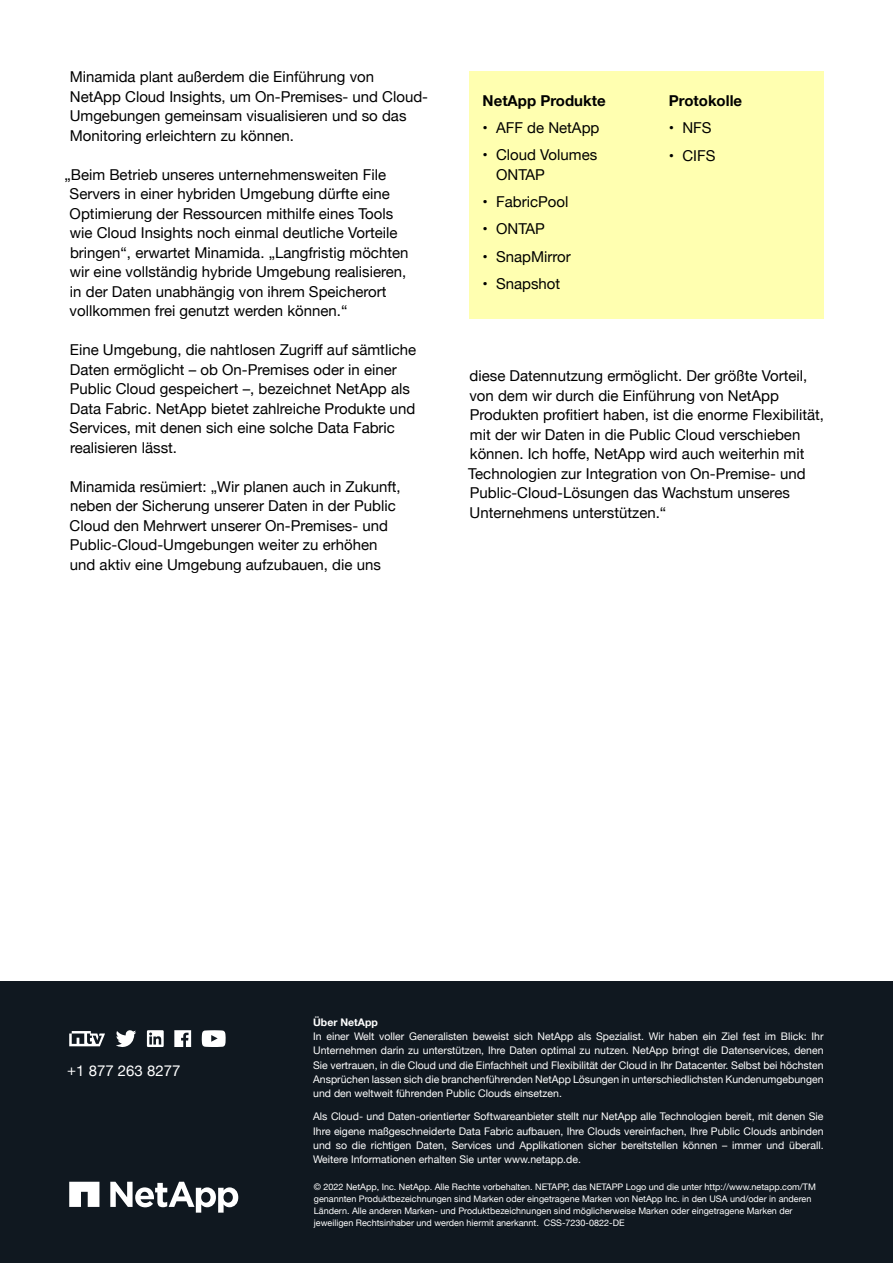
<style>
.page{position:relative;width:893px;height:1263px;background:#fff}
.page>*{position:absolute;margin:0;border:0;box-sizing:border-box;transform-origin:0 0}
.t1{font:15px/19.5px "Helvetica Neue";color:#000}
.t2{font:700 15px "Helvetica Neue";color:#000}
.t3{font:15px "Helvetica Neue";color:#fff}
.t4{font:10.5px/14.2px "Helvetica Neue";color:#fff;text-align:justify}
.t5{font:700 10.5px "Helvetica Neue";color:#fff}
.t6{font:9px/12px "Helvetica Neue";color:#fff}
</style>
<div class="page">
<div style="left:0;top:982px;width:893px;height:281px;background:#101820"></div>
<svg style="left:116px;top:1030px;width:20px;height:17px"></svg>
<svg style="left:147px;top:1030px;width:17px;height:17px"></svg>
<svg style="left:174px;top:1030px;width:17px;height:17px"></svg>
<svg style="left:202px;top:1030px;width:24px;height:17px"></svg>
<svg style="left:69px;top:1031px;width:36px;height:15px"></svg>
<svg style="left:110px;top:1182px;width:128px;height:30px"></svg>
<svg style="left:69px;top:1182px;width:30px;height:25px"></svg>
<div style="left:469px;top:72px;width:355px;height:247px;background:#ffffb0"></div>
<p class="t1" style="left:70px;top:68px;width:360px">Minamida plant außerdem die Einführung von NetApp Cloud Insights, um On-Premises- und Cloud-Umgebungen gemeinsam visualisieren und so das Monitoring erleichtern zu können.</p>
<p class="t1" style="left:70px;top:166px;width:340px;text-indent:-5px">„Beim Betrieb unseres unternehmensweiten File Servers in einer hybriden Umgebung dürfte eine Optimierung der Ressourcen mithilfe eines Tools wie Cloud Insights noch einmal deutliche Vorteile bringen“, erwartet Minamida. „Langfristig möchten wir eine vollständig hybride Umgebung realisieren, in der Daten unabhängig von ihrem Speicherort vollkommen frei genutzt werden können.“</p>
<p class="t1" style="left:70px;top:341px;width:348px">Eine Umgebung, die nahtlosen Zugriff auf sämtliche Daten ermöglicht – ob On-Premises oder in einer Public Cloud gespeichert –, bezeichnet NetApp als Data Fabric. NetApp bietet zahlreiche Produkte und Services, mit denen sich eine solche Data Fabric realisieren lässt.</p>
<p class="t1" style="left:70px;top:478px;width:333px">Minamida resümiert: „Wir planen auch in Zukunft, neben der Sicherung unserer Daten in der Public Cloud den Mehrwert unserer On-Premises- und Public-Cloud-Umgebungen weiter zu erhöhen und aktiv eine Umgebung aufzubauen, die uns</p>
<p class="t2" style="left:483px;top:89px;width:125px">NetApp Produkte</p>
<p class="t1" style="left:483px;top:119px;width:118px">• AFF de NetApp</p>
<p class="t1" style="left:496px;top:146px;width:103px;text-indent:-14px">• Cloud Volumes<br>ONTAP</p>
<p class="t1" style="left:483px;top:193px;width:87px">• FabricPool</p>
<p class="t1" style="left:483px;top:220px;width:64px">• ONTAP</p>
<p class="t1" style="left:483px;top:247px;width:90px">• SnapMirror</p>
<p class="t1" style="left:483px;top:275px;width:79px">• Snapshot</p>
<p class="t2" style="left:669px;top:89px;width:75px">Protokolle</p>
<p class="t1" style="left:669px;top:119px;width:44px">• NFS</p>
<p class="t1" style="left:669px;top:146px;width:48px">• CIFS</p>
<p class="t1" style="left:468px;top:367px;width:357px">diese Datennutzung ermöglicht. Der größte Vorteil, von dem wir durch die Einführung von NetApp Produkten profitiert haben, ist die enorme Flexibilität, mit der wir Daten in die Public Cloud verschieben können. Ich hoffe, NetApp wird auch weiterhin mit Technologien zur Integration von On-Premise- und Public-Cloud-Lösungen das Wachstum unseres Unternehmens unterstützen.“</p>
<p class="t3" style="left:67px;top:1060px;width:115px">+1 877 263 8277</p>
<p class="t5" style="left:313px;top:1014px;width:66px">Über NetApp</p>
<p class="t4" style="left:313px;top:1030px;width:512px">In einer Welt voller Generalisten beweist sich NetApp als Spezialist. Wir haben ein Ziel fest im Blick: Ihr Unternehmen darin zu unterstützen, Ihre Daten optimal zu nutzen. NetApp bringt die Datenservices, denen Sie vertrauen, in die Cloud und die Einfachheit und Flexibilität der Cloud in Ihr Datacenter. Selbst bei höchsten Ansprüchen lassen sich die branchenführenden NetApp Lösungen in unterschiedlichsten Kundenumgebungen und den weltweit führenden Public Clouds einsetzen.</p>
<p class="t4" style="left:313px;top:1110px;width:512px">Als Cloud- und Daten-orientierter Softwareanbieter stellt nur NetApp alle Technologien bereit, mit denen Sie Ihre eigene maßgeschneiderte Data Fabric aufbauen, Ihre Clouds vereinfachen, Ihre Public Clouds anbinden und so die richtigen Daten, Services und Applikationen sicher bereitstellen können – immer und überall.<br>Weitere Informationen erhalten Sie unter www.netapp.de.</p>
<p class="t6" style="left:314px;top:1181px;width:504px">© 2022 NetApp, Inc. NetApp. Alle Rechte vorbehalten. NETAPP, das NETAPP Logo und die unter http://www.netapp.com/TM genannten Produktbezeichnungen sind Marken oder eingetragene Marken von NetApp Inc. in den USA und/oder in anderen Ländern. Alle anderen Marken- und Produktbezeichnungen sind möglicherweise Marken oder eingetragene Marken der jeweiligen Rechtsinhaber und werden hiermit anerkannt. CSS-7230-0822-DE</p>
</div>
